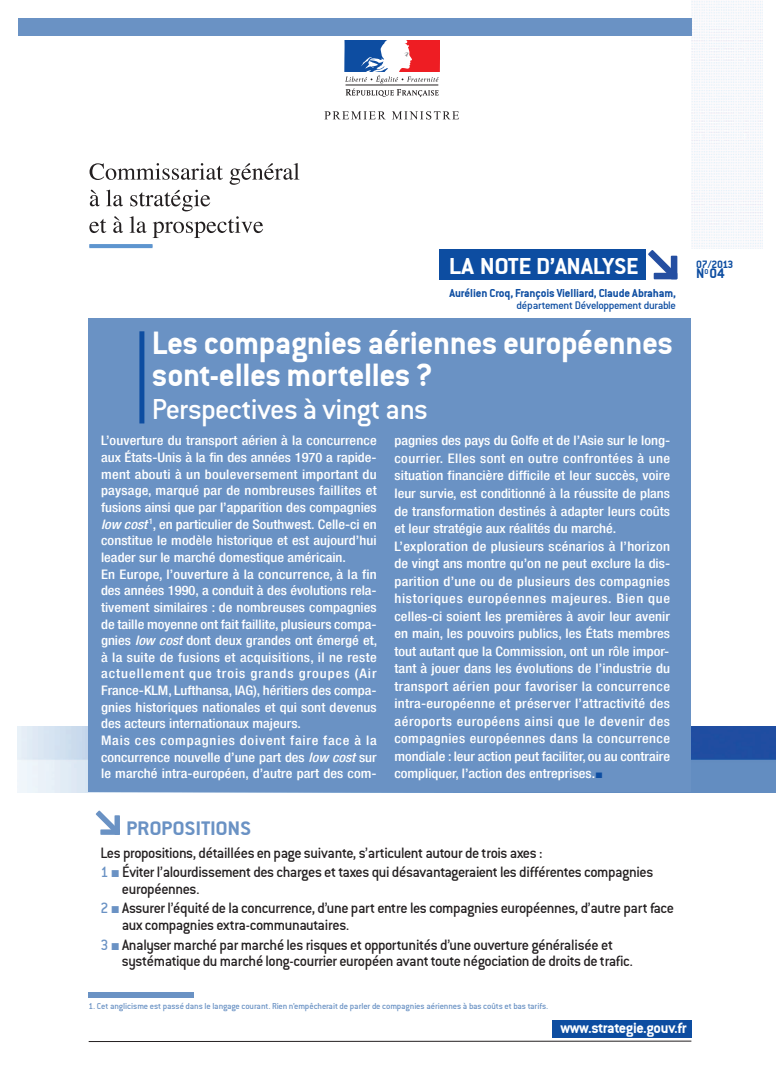
<style>
.page{position:relative;width:780px;height:1088px;background:#fff}
.page>*{position:absolute;margin:0;border:0;box-sizing:border-box;transform-origin:0 0}
.t1{font:35px/32.5px "Conduit ITCTT Bold";letter-spacing:-.01em;color:#fff}
.t2{font:31.25px "Conduit Md ITCTT Medium";letter-spacing:-.02em;color:#fff}
.t3{font:25px "Conduit ITCTT Bold";letter-spacing:-.01em;color:#fff;scale:1.1 1}
.t4{font:21.25px "Conduit ITCTT Bold";letter-spacing:-.01em;color:#6a92c4;scale:1.1 1}
.t5{font:16.25px/19.8px "Conduit Md ITCTT Medium";letter-spacing:-.025em;color:#231f20}
.t6{font:16.25px "Conduit ITCTT Bold";letter-spacing:-.025em;color:#fff}
.t7{font:15.12px "Conduit ITCTT Bold";color:#0d4da1}
.t8{font:500 condensed 13.12px/16.6px "Helvetica Neue LT";letter-spacing:.005em;color:#fff;scale:1.1 1}
.t9{font:12.5px "Conduit ITCTT Bold";letter-spacing:-.01em;color:#0d4da1}
.t10{font:11.88px "Conduit Md ITCTT Medium";letter-spacing:-.025em;color:#0d4da1}
.t11{font:11.62px "Conduit ITCTT Bold";letter-spacing:-.04em;color:#0d4da1}
.t12{font:9.38px "Conduit Md ITCTT Medium";letter-spacing:-.01em;color:#6a92c4}
.s1{font-style:italic}
.s2{font-family:"European Pi Three";font-weight:400;font-stretch:normal;font-size:12.88px;color:#0d4da1}
.s3{color:#6a92c4}
.s4{font-family:"European Pi Three";color:#6a92c4}
</style>
<div class="page">
<img style="left:18px;top:726px;width:757px;height:66px">
<div style="left:89px;top:319px;width:602px;height:473px;background:#6a92c4"></div>
<div style="left:552px;top:1020px;width:139px;height:17px;background:#0d4da1"></div>
<svg style="left:88px;top:1040px;width:604px;height:2px"></svg>
<svg style="left:89px;top:163px;width:210px;height:75px"></svg>
<hr style="left:89px;top:244px;width:63px;height:4px;background:#5e95cf">
<svg style="left:324px;top:111px;width:61px;height:8px"></svg>
<svg style="left:392px;top:111px;width:67px;height:9px"></svg>
<svg style="left:345px;top:40px;width:94px;height:57px"></svg>
<img style="left:691px;top:1px;width:71px;height:246px">
<div style="left:18px;top:18px;width:673px;height:17px;background:#6a92c4"></div>
<div style="left:139px;top:331px;width:5px;height:92px;background:#0d4da1"></div>
<div style="left:439px;top:249px;width:206px;height:30px;background:#0d4da1"></div>
<svg style="left:648px;top:250px;width:29px;height:29px"></svg>
<svg style="left:96px;top:810px;width:24px;height:25px"></svg>
<div style="left:89px;top:992px;width:105px;height:5px;background:#6a92c4"></div>
<h3 class="t3" style="left:448px;top:251px;width:174px">LA note d’AnALyse</h3>
<p class="t9" style="left:449px;top:285px;width:228px">Aurélien Croq, François Vielliard, Claude Abraham,</p>
<p class="t10" style="left:516px;top:298px;width:161px">département Développement durable</p>
<h1 class="t1" style="left:152px;top:325px;width:523px">Les compagnies aériennes européennes sont-elles mortelles ?</h1>
<h2 class="t2" style="left:152px;top:390px;width:277px">Perspectives à vingt ans</h2>
<p class="t8" style="left:101px;top:432px;width:252px">L’ouverture du transport aérien à la concurrence aux États-Unis à la fin des années 1970 a rapide&shy;ment abouti à un bouleversement important du paysage, marqué par de nombreuses faillites et fusions ainsi que par l’apparition des compagnies <span class="s1">low cost</span> <sup>1</sup>, en particulier de Southwest. Celle-ci en constitue le modèle historique et est aujourd’hui leader sur le marché domestique américain.<br>En Europe, l’ouverture à la concurrence, à la fin des années 1990, a conduit à des évolutions rela&shy;tivement similaires : de nombreuses compagnies de taille moyenne ont fait faillite, plusieurs compa&shy;gnies <span class="s1">low cost</span> dont deux grandes ont émergé et, à la suite de fusions et acquisitions, il ne reste actuellement que trois grands groupes (Air France-KLM, Lufthansa, IAG), héritiers des compa&shy;gnies historiques nationales et qui sont devenus des acteurs internationaux majeurs.<br>Mais ces compagnies doivent faire face à la concurrence nouvelle d’une part des <span class="s1">low cost</span> sur le marché intra-européen, d’autre part des com-</p>
<p class="t8" style="left:394px;top:432px;width:252px;line-height:17.5px">pagnies des pays du Golfe et de l’Asie sur le long&shy;courrier. Elles sont en outre confrontées à une situation financière difficile et leur succès, voire leur survie, est conditionné à la réussite de plans de transformation destinés à adapter leurs coûts et leur stratégie aux réalités du marché.<br>L’exploration de plusieurs scénarios à l’horizon de vingt ans montre qu’on ne peut exclure la dis&shy;parition d’une ou de plusieurs des compagnies historiques européennes majeures. Bien que celles-ci soient les premières à avoir leur avenir en main, les pouvoirs publics, les États membres tout autant que la Commission, ont un rôle impor&shy;tant à jouer dans les évolutions de l’industrie du transport aérien pour favoriser la concurrence intra-européenne et préserver l’attractivité des aéroports européens ainsi que le devenir des compagnies européennes dans la concurrence mondiale : leur action peut faciliter, ou au contraire compliquer, l’action des entreprises.<span class="s2">g</span></p>
<p class="t11" style="left:696px;top:257px;width:39px">07/2013</p>
<p class="t7" style="left:696px;top:265px;width:30px">n<sup>o</sup> 04</p>
<h3 class="t4" style="left:126px;top:816px;width:115px">propositions</h3>
<p class="t5" style="left:100px;top:842px;width:554px">Les propositions, détaillées en page suivante, s’articulent autour de trois axes :<br><span class="s3">1</span> <span class="s4">g</span> Éviter l’alourdissement des charges et taxes qui désavantageraient les différentes compagnies</p>
<p class="t5" style="left:100px;top:878px;width:575px;text-indent:22px">européennes.<br><span class="s3">2</span> <span class="s4">g</span> Assurer l’équité de la concurrence, d’une part entre les compagnies européennes, d’autre part face</p>
<p class="t5" style="left:100px;top:914px;width:514px;text-indent:22px">aux compagnies extra-communautaires.<br><span class="s3">3</span> <span class="s4">g</span> Analyser marché par marché les risques et opportunités d’une ouverture généralisée et</p>
<p class="t5" style="left:122px;top:950px;width:512px">systématique du marché long-courrier européen avant toute négociation de droits de trafic.</p>
<p class="t12" style="left:89px;top:1000px;width:461px">1. Cet anglicisme est passé dans le langage courant. Rien n’empêcherait de parler de compagnies aériennes à bas coûts et bas tarifs.</p>
<p class="t6" style="left:560px;top:1018px;width:128px">www.strategie.gouv.fr</p>
</div>
